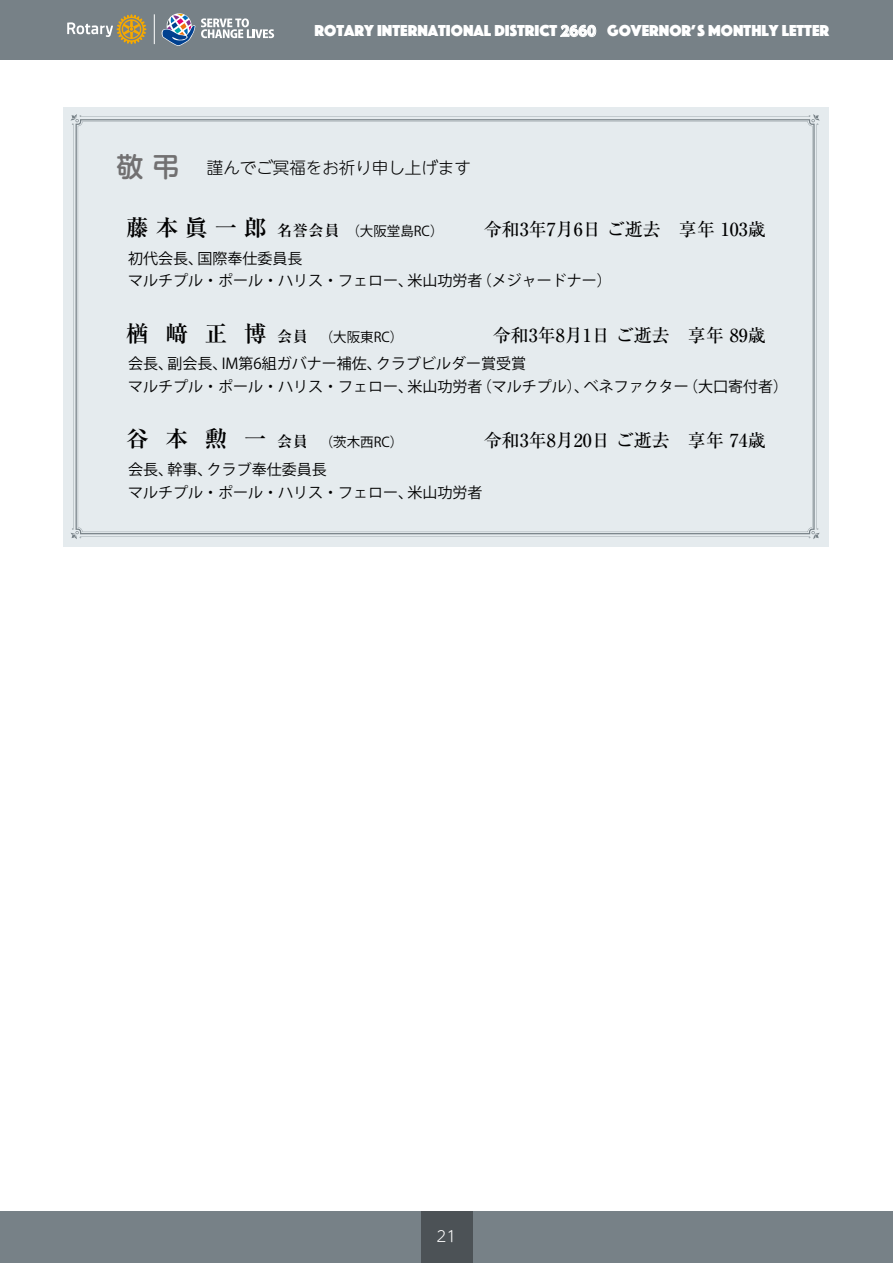
<style>
.page{position:relative;width:893px;height:1263px;background:#fff}
.page>*{position:absolute;margin:0;border:0;box-sizing:border-box;transform-origin:0 0}
.t1{font:700 22.5px "Ryumin Pro";letter-spacing:.31em;color:#000}
.t2{font:500 18px "Ryumin Pro";color:#000}
.t3{font:16.5px "Phosphate Solid";color:#fff}
.t4{font:300 16.5px "UD Shin M Go Pro";color:#000}
.t5{font:15px/22.5px "Koz Go Pr 6 N";color:#000}
.t6{font:300 15px "UD Shin M Go Pro";color:#fff}
.t7{font:13.5px "Koz Go Pr 6 N";color:#000}
.s1{font-family:"UD Shin Go Pro";font-weight:800;font-size:13.5px}
.s2{font-weight:500;font-size:27px;color:#717071}
.s3{font-family:"Ryumin Pro";font-weight:700;font-size:15px}
</style>
<div class="page">
<div style="left:0;top:0;width:893px;height:60px;background:#778187"></div>
<div style="left:0;top:1212px;width:893px;height:51px;background:#778187"></div>
<svg style="left:560px;top:25px;width:36px;height:12px"></svg>
<div style="left:421px;top:1212px;width:51px;height:51px;background:#4c5256"></div>
<hr style="left:154px;top:14px;width:1px;height:30px;background:#fff">
<svg style="left:162px;top:13px;width:33px;height:33px"></svg>
<svg style="left:67px;top:14px;width:79px;height:30px"></svg>
<svg style="left:201px;top:18px;width:73px;height:20px"></svg>
<div style="left:64px;top:107px;width:765px;height:439px;background:#e5ebee"></div>
<svg style="left:70px;top:114px;width:750px;height:425px"></svg>
<p class="t3" style="left:315px;top:19px;width:516px">ROTARY INTERNATIONAL DISTRICT <span class="s1">2660</span> GOVERNOR’S MONTHLY LETTER</p>
<p class="t4" style="left:117px;top:154px;width:356px"><span class="s2">敬 弔</span> 謹んでご冥福をお祈り申し上げます</p>
<h1 class="t1" style="left:126px;top:210px;width:142px">藤本眞一郎</h1>
<p class="t2" style="left:484px;top:215px;width:283px">令和3年7月6日 ご逝去　享年 103歳</p>
<p class="t7" style="left:277px;top:224px;width:168px"><span class="s3">名誉会員</span>（大阪堂島RC）</p>
<p class="t5" style="left:128px;top:247px;width:485px">初代会長、国際奉仕委員長<br>マルチプル・ポール・ハリス・フェロー、米山功労者（メジャードナー）</p>
<h1 class="t1" style="left:126px;top:315px;width:142px">楢 﨑 正 博</h1>
<p class="t2" style="left:493px;top:321px;width:274px">令和3年8月1日 ご逝去　享年 89歳</p>
<p class="t7" style="left:277px;top:329px;width:128px"><span class="s3">会員</span> （大阪東RC）</p>
<p class="t5" style="left:128px;top:353px;width:662px">会長、副会長、IM第6組ガバナー補佐、クラブビルダー賞受賞<br>マルチプル・ポール・ハリス・フェロー、米山功労者（マルチプル）、ベネファクター（大口寄付者）</p>
<h1 class="t1" style="left:126px;top:421px;width:142px">谷本勲一</h1>
<p class="t2" style="left:484px;top:426px;width:283px">令和3年8月20日 ご逝去　享年 74歳</p>
<p class="t7" style="left:277px;top:435px;width:128px"><span class="s3">会員</span> （茨木西RC）</p>
<p class="t5" style="left:128px;top:459px;width:356px">会長、幹事、クラブ奉仕委員長<br>マルチプル・ポール・ハリス・フェロー、米山功労者</p>
<p class="t6" style="left:437px;top:1224px;width:21px">21</p>
</div>
